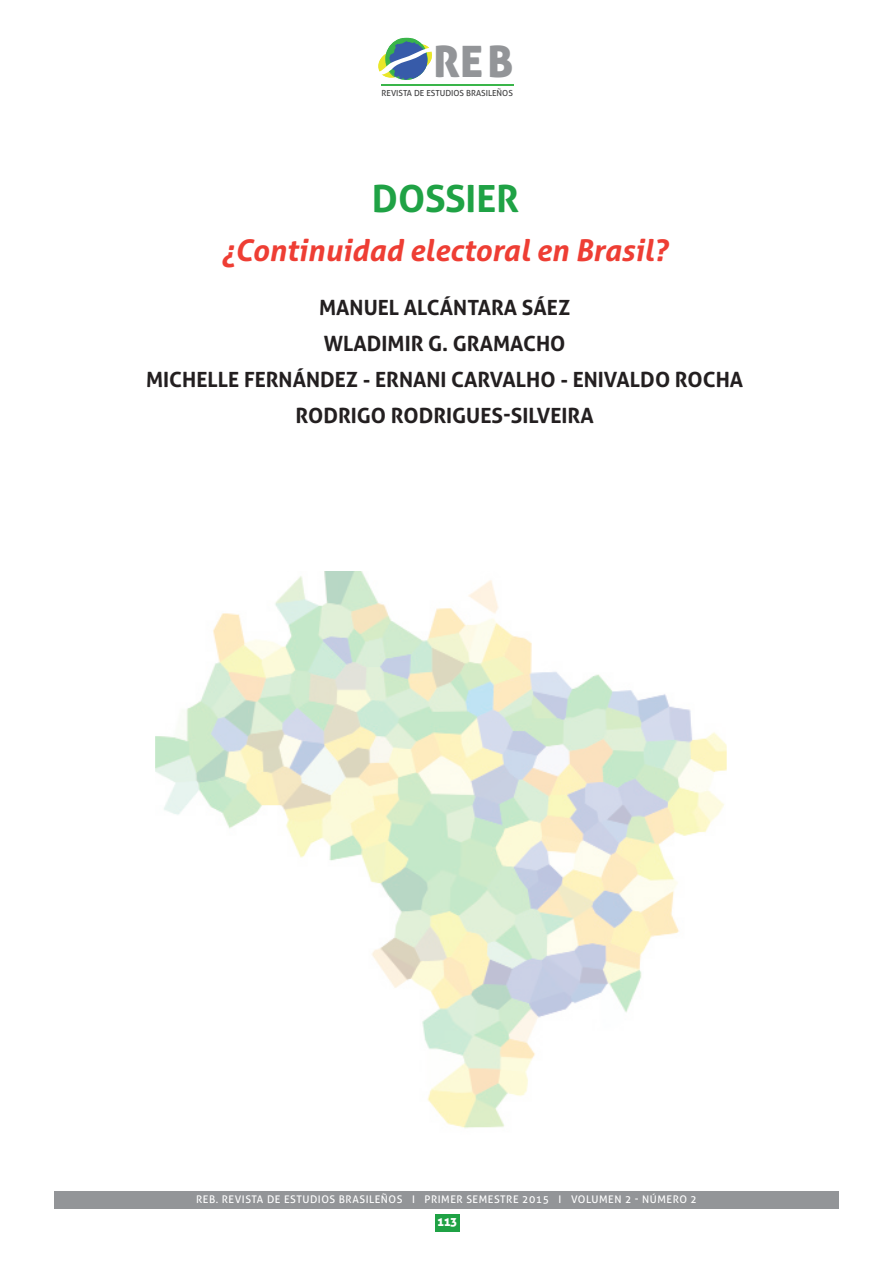
<style>
.page{position:relative;width:893px;height:1263px;background:#fff}
.page>*{position:absolute;margin:0;border:0;box-sizing:border-box;transform-origin:0 0}
.t1{font:43.35px "Aller Display";color:#939598}
.t2{font:700 37.5px "Aller";color:#1fa245}
.t3{font:italic 700 30px "Aller";color:#ee3e34}
.t4{font:700 21px "Aller";color:#231f20}
.t5{font:12px "Aller Display";color:#fff}
.t6{font:10.5px "Aller";letter-spacing:.05em;color:#fff}
.t7{font:8.4px "Aller";color:#3e3e3f}
</style>
<div class="page">
<div style="left:435px;top:1214px;width:24px;height:17px;background:#1fa245"></div>
<div style="left:54px;top:1191px;width:785px;height:18px;background:#939598"></div>
<img style="left:155px;top:571px;width:572px;height:557px">
<img style="left:381px;top:37px;width:88px;height:49px">
<img style="left:385px;top:39px;width:42px;height:41px">
<svg style="left:378px;top:42px;width:59px;height:37px"></svg>
<hr style="left:381px;top:84px;width:132px;height:1px;background:#3ab54a">
<h1 class="t1" style="left:434px;top:34px;width:81px">REB</h1>
<p class="t7" style="left:382px;top:88px;width:133px">REVISTA DE ESTUDIOS BRASILEÑOS</p>
<p class="t2" style="left:372px;top:176px;width:149px">DOSSIER</p>
<p class="t3" style="left:222px;top:231px;width:448px">¿Continuidad electoral en Brasil?</p>
<p class="t4" style="left:319px;top:294px;width:253px">MANUEL ALCÁNTARA SÁEZ</p>
<p class="t4" style="left:324px;top:330px;width:243px">WLADIMIR G. GRAMACHO</p>
<p class="t4" style="left:146px;top:366px;width:599px">MICHELLE FERNÁNDEZ - ERNANI CARVALHO - ENIVALDO ROCHA</p>
<p class="t4" style="left:295px;top:402px;width:300px">RODRIGO RODRIGUES-SILVEIRA</p>
<p class="t6" style="left:196px;top:1193px;width:502px">REB. REVISTA DE ESTUDIOS BRASILEÑOS I PRIMER SEMESTRE 2015 I VOLUMEN 2 - NÚMERO 2</p>
<p class="t5" style="left:438px;top:1214px;width:21px">113</p>
</div>
